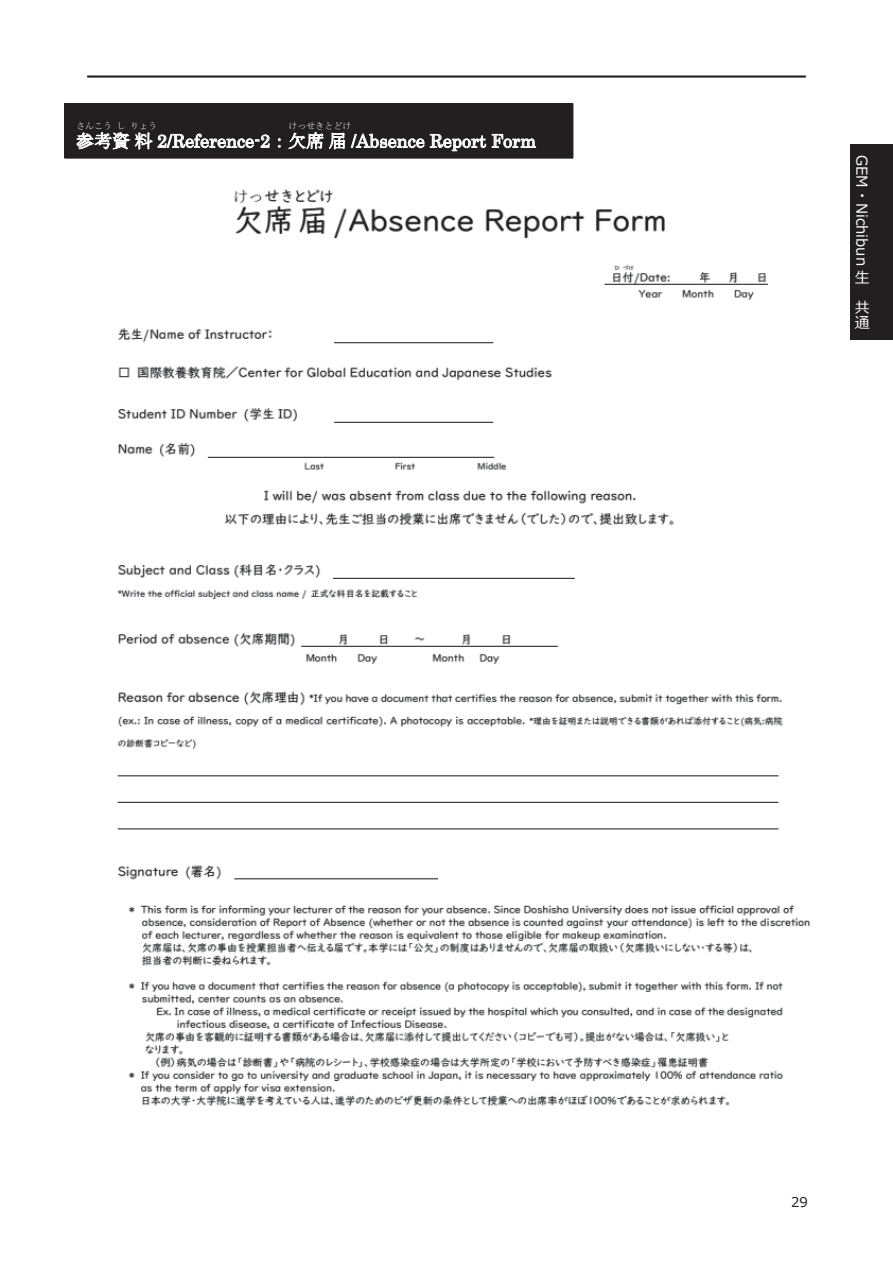
<style>
.page{position:relative;width:893px;height:1263px;background:#fff}
.page>*{position:absolute;margin:0;border:0;box-sizing:border-box;transform-origin:0 0}
.t1{font:18px "Century";color:#fff}
.t2{font:15px/30px "Meiryo";color:#fff}
.t3{font:13.5px "Meiryo";color:#231f20}
.t4{font:9px "MS Mincho";color:#fff}
.s1{font-family:"MS Mincho"}
</style>
<div class="page">
<div style="left:850px;top:145px;width:43px;height:195px;background:#231f20"></div>
<hr style="left:87px;top:75px;width:719px;height:3px;background:#231f20">
<img style="left:117px;top:189px;width:694px;height:917px">
<div style="left:65px;top:104px;width:508px;height:54px;background:#231f20"></div>
<div style="left:64px;top:103px;width:509px;height:55px;border:1px solid #231f20"></div>
<p class="t4" style="left:76px;top:122px;width:37px">さんこう</p>
<p class="t4" style="left:117px;top:122px;width:10px">し</p>
<p class="t4" style="left:130px;top:122px;width:28px">りょう</p>
<p class="t4" style="left:288px;top:122px;width:64px">けっせきとどけ</p>
<p class="t1" style="left:76px;top:126px;width:462px"><span class="s1">参考資料</span> 2/Reference-2<span class="s1">：欠席届</span> /Absence Report Form</p>
<p class="t2" style="left:876px;top:155px;width:34px;rotate:90deg">GEM</p>
<p class="t2" style="left:855px;top:181px;width:10px">・</p>
<p class="t2" style="left:876px;top:203px;width:65px;rotate:90deg">Nichibun</p>
<p class="t2" style="left:855px;top:263px;width:16px">生共</p>
<p class="t2" style="left:855px;top:308px;width:16px">通</p>
<p class="t3" style="left:791px;top:1192px;width:18px">29</p>
</div>
